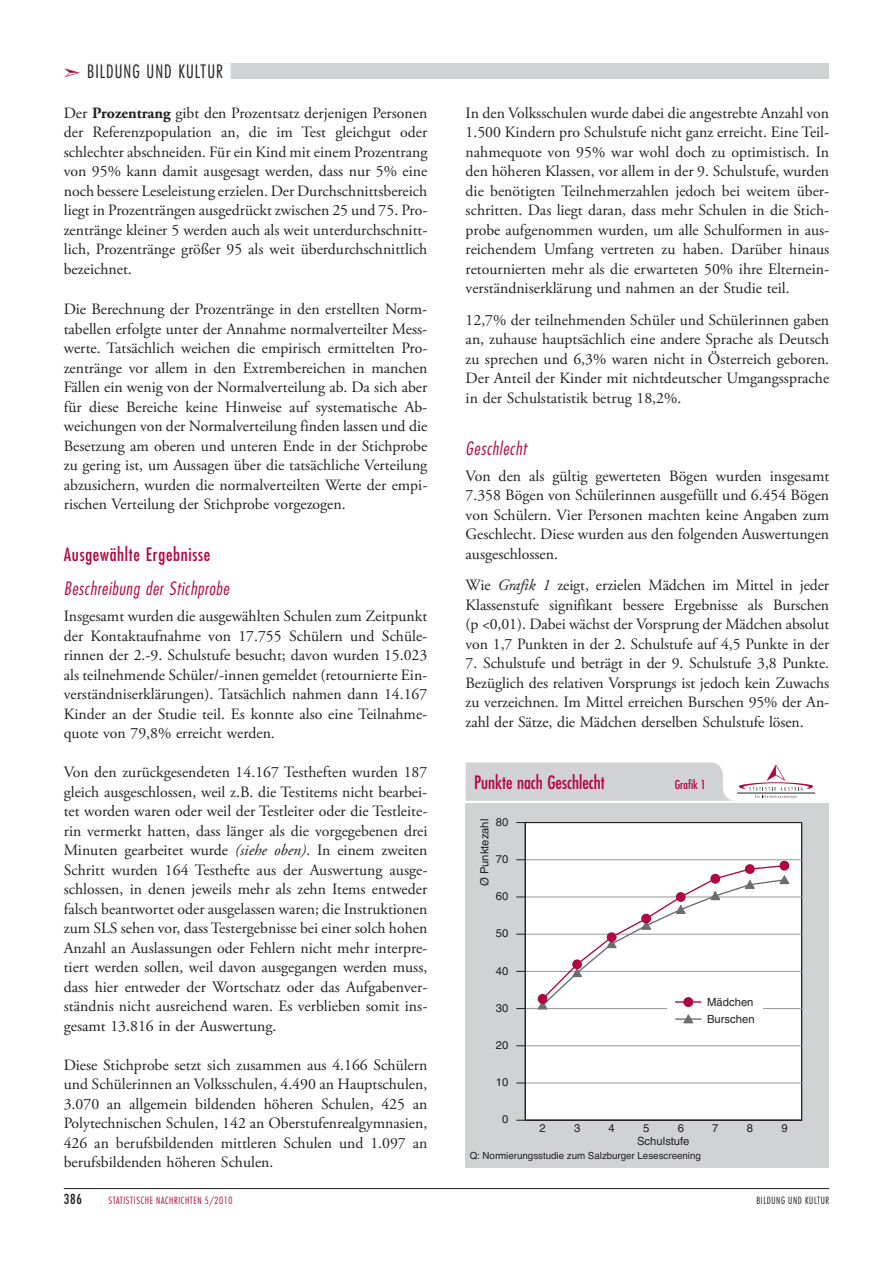
<style>
.page{position:relative;width:893px;height:1263px;background:#fff}
.page>*{position:absolute;margin:0;border:0;box-sizing:border-box;transform-origin:0 0}
.t1{font:italic 300 condensed 18px "Futura Std";letter-spacing:.04em;color:#b00540}
.t2{font:condensed 18px "Futura Std";letter-spacing:.04em;color:#b00540}
.t3{font:condensed 18px "Futura Std";color:#b00540}
.t4{font:300 condensed 18px "Futura Std";letter-spacing:.06em;color:#231f20}
.t5{font:15.75px/19.5px "Adobe Garamond Pro";color:#231f20;text-align:justify}
.t6{font:condensed 13.5px "Futura Std";color:#231f20}
.t7{font:condensed 12px "Futura Std";color:#b00540}
.t8{font:11.25px/17.1px "Helvetica";color:#231f20}
.t9{font:9.75px "Helvetica";color:#231f20}
.t10{font:300 condensed 9.75px "Futura Std";letter-spacing:.06em;color:#b00540}
.t11{font:300 condensed 9.75px "Futura Std";letter-spacing:.06em;color:#231f20}
.s1{font-weight:700}
.s2{font-style:italic}
</style>
<div class="page">
<hr style="left:64px;top:1188px;width:765px;height:1px;background:#231f20">
<div style="left:89px;top:64px;width:740px;height:15px;background:#d1d2d4"></div>
<div style="left:87px;top:63px;width:144px;height:18px;background:#fff"></div>
<div style="left:466px;top:803px;width:363px;height:364px;background:#d1d2d4"></div>
<div style="left:525px;top:822px;width:277px;height:298px;background:#fff"></div>
<hr style="left:801px;top:822px;width:1px;height:298px;background:#231f20">
<hr style="left:525px;top:822px;width:277px;height:1px;background:#231f20">
<hr style="left:525px;top:1082px;width:277px;height:1px;background:#95979a">
<hr style="left:525px;top:1045px;width:277px;height:1px;background:#95979a">
<hr style="left:525px;top:1008px;width:277px;height:1px;background:#95979a">
<hr style="left:525px;top:971px;width:277px;height:1px;background:#95979a">
<hr style="left:525px;top:934px;width:277px;height:1px;background:#95979a">
<hr style="left:525px;top:896px;width:277px;height:1px;background:#95979a">
<hr style="left:525px;top:859px;width:277px;height:1px;background:#95979a">
<hr style="left:525px;top:822px;width:1px;height:298px;background:#231f20">
<hr style="left:525px;top:1120px;width:277px;height:1px;background:#231f20">
<div style="left:780px;top:861px;width:9px;height:9px;background:#b00540;border-radius:50%"></div>
<div style="left:779px;top:861px;width:10px;height:10px;border:1px solid #b00540;border-radius:50%"></div>
<svg style="left:536px;top:864px;width:255px;height:160px"></svg>
<svg style="left:466px;top:762px;width:347px;height:39px"></svg>
<hr style="left:737px;top:793px;width:78px;height:1px;background:#231f20">
<p class="t4" style="left:87px;top:61px;width:137px">BILDUNG UND KULTUR</p>
<p class="t5" style="left:64px;top:104px;width:365px">Der <span class="s1">Prozentrang</span> gibt den Prozentsatz derjenigen Personen der Referenzpopulation an, die im Test gleichgut oder schlechter abschneiden. Für ein Kind mit einem Prozentrang von 95% kann damit ausgesagt werden, dass nur 5% eine noch bessere Leseleistung erzielen. Der Durchschnittsbereich liegt in Prozenträngen ausgedrückt zwischen 25 und 75. Pro&shy;zentränge kleiner 5 werden auch als weit unterdurchschnitt&shy;lich, Prozentränge größer 95 als weit überdurchschnittlich bezeichnet.</p>
<p class="t5" style="left:64px;top:300px;width:365px">Die Berechnung der Prozentränge in den erstellten Norm&shy;tabellen erfolgte unter der Annahme normalverteilter Mess&shy;werte. Tatsächlich weichen die empirisch ermittelten Pro&shy;zentränge vor allem in den Extrembereichen in manchen Fällen ein wenig von der Normalverteilung ab. Da sich aber für diese Bereiche keine Hinweise auf systematische Ab&shy;weichungen von der Normalverteilung finden lassen und die Besetzung am oberen und unteren Ende in der Stichprobe zu gering ist, um Aussagen über die tatsächliche Verteilung abzusichern, wurden die normalverteilten Werte der empi&shy;rischen Verteilung der Stichprobe vorgezogen.</p>
<p class="t2" style="left:64px;top:544px;width:148px">Ausgewählte Ergebnisse</p>
<p class="t1" style="left:64px;top:578px;width:167px">Beschreibung der Stichprobe</p>
<p class="t5" style="left:64px;top:607px;width:365px">Insgesamt wurden die ausgewählten Schulen zum Zeitpunkt der Kontaktaufnahme von 17.755 Schülern und Schüle&shy;rinnen der 2.-9. Schulstufe besucht; davon wurden 15.023 als teilnehmende Schüler/-innen gemeldet (retournierte Ein&shy;verständniserklärungen). Tatsächlich nahmen dann 14.167<br>Kinder an der Studie teil. Es konnte also eine Teilnahme&shy;quote von 79,8% erreicht werden.</p>
<p class="t5" style="left:64px;top:763px;width:365px">Von den zurückgesendeten 14.167 Testheften wurden 187 gleich ausgeschlossen, weil z.B. die Testitems nicht bearbei&shy;tet worden waren oder weil der Testleiter oder die Testleite&shy;rin vermerkt hatten, dass länger als die vorgegebenen drei Minuten gearbeitet wurde <span class="s2">(siehe oben)</span>. In einem zweiten Schritt wurden 164 Testhefte aus der Auswertung ausge&shy;schlossen, in denen jeweils mehr als zehn Items entweder falsch beantwortet oder ausgelassen waren; die Instruktionen zum SLS sehen vor, dass Testergebnisse bei einer solch hohen Anzahl an Auslassungen oder Fehlern nicht mehr interpre&shy;tiert werden sollen, weil davon ausgegangen werden muss, dass hier entweder der Wortschatz oder das Aufgabenver&shy;ständnis nicht ausreichend waren. Es verblieben somit ins&shy;gesamt 13.816 in der Auswertung.</p>
<p class="t5" style="left:64px;top:1055px;width:365px">Diese Stichprobe setzt sich zusammen aus 4.166 Schülern und Schülerinnen an Volksschulen, 4.490 an Hauptschulen, 3.070 an allgemein bildenden höheren Schulen, 425 an Polytechnischen Schulen, 142 an Oberstufenrealgymnasien, 426 an berufsbildenden mittleren Schulen und 1.097 an berufsbildenden höheren Schulen.</p>
<p class="t5" style="left:466px;top:103px;width:365px">In den Volksschulen wurde dabei die angestrebte Anzahl von 1.500 Kindern pro Schulstufe nicht ganz erreicht. Eine Teil&shy;nahmequote von 95% war wohl doch zu optimistisch. In den höheren Klassen, vor allem in der 9. Schulstufe, wurden die benötigten Teilnehmerzahlen jedoch bei weitem über&shy;schritten. Das liegt daran, dass mehr Schulen in die Stich&shy;probe aufgenommen wurden, um alle Schulformen in aus&shy;reichendem Umfang vertreten zu haben. Darüber hinaus retournierten mehr als die erwarteten 50% ihre Elternein&shy;verständniserklärung und nahmen an der Studie teil.</p>
<p class="t5" style="left:466px;top:310px;width:365px">12,7% der teilnehmenden Schüler und Schülerinnen gaben an, zuhause hauptsächlich eine andere Sprache als Deutsch zu sprechen und 6,3% waren nicht in Österreich geboren.<br>Der Anteil der Kinder mit nichtdeutscher Umgangssprache in der Schulstatistik betrug 18,2%.</p>
<p class="t1" style="left:466px;top:438px;width:64px">Geschlecht</p>
<p class="t5" style="left:466px;top:467px;width:365px">Von den als gültig gewerteten Bögen wurden insgesamt 7.358 Bögen von Schülerinnen ausgefüllt und 6.454 Bögen von Schülern. Vier Personen machten keine Angaben zum Geschlecht. Diese wurden aus den folgenden Auswertungen ausgeschlossen.</p>
<p class="t5" style="left:466px;top:576px;width:365px">Wie <span class="s2">Grafik 1</span> zeigt, erzielen Mädchen im Mittel in jeder Klassenstufe signifikant bessere Ergebnisse als Burschen (p &lt;0,01). Dabei wächst der Vorsprung der Mädchen absolut von 1,7 Punkten in der 2. Schulstufe auf 4,5 Punkte in der</p>
<p class="t5" style="left:466px;top:654px;width:365px">7. Schulstufe und beträgt in der 9. Schulstufe 3,8 Punkte.<br>Bezüglich des relativen Vorsprungs ist jedoch kein Zuwachs zu verzeichnen. Im Mittel erreichen Burschen 95% der An&shy;zahl der Sätze, die Mädchen derselben Schulstufe lösen.</p>
<p class="t3" style="left:474px;top:771px;width:132px">Punkte nach Geschlecht</p>
<p class="t7" style="left:675px;top:777px;width:33px">Grafik 1</p>
<p class="t8" style="left:496px;top:813px;width:14px">80</p>
<p class="t8" style="left:476px;top:886px;width:69px;rotate:-90deg">Ø Punktezahl</p>
<p class="t8" style="left:496px;top:850px;width:14px">70</p>
<p class="t8" style="left:496px;top:887px;width:14px">60</p>
<p class="t8" style="left:496px;top:925px;width:14px">50</p>
<p class="t8" style="left:496px;top:962px;width:14px">40</p>
<p class="t8" style="left:496px;top:999px;width:14px">30</p>
<p class="t8" style="left:496px;top:1036px;width:14px">20</p>
<p class="t8" style="left:496px;top:1073px;width:14px">10</p>
<p class="t8" style="left:502px;top:1111px;width:8px">0</p>
<p class="t8" style="left:707px;top:993px;width:49px">Mädchen<br>Burschen</p>
<p class="t8" style="left:540px;top:1119px;width:8px">2</p>
<p class="t8" style="left:574px;top:1119px;width:8px">3</p>
<p class="t8" style="left:609px;top:1119px;width:8px">4</p>
<p class="t8" style="left:643px;top:1119px;width:8px">5</p>
<p class="t8" style="left:678px;top:1119px;width:8px">6</p>
<p class="t8" style="left:712px;top:1119px;width:8px">7</p>
<p class="t8" style="left:747px;top:1119px;width:8px">8</p>
<p class="t8" style="left:781px;top:1119px;width:8px">9</p>
<p class="t8" style="left:637px;top:1132px;width:54px">Schulstufe</p>
<p class="t9" style="left:470px;top:1150px;width:233px">Q: Normierungsstudie zum Salzburger Lesescreening</p>
<p class="t6" style="left:64px;top:1191px;width:20px">386</p>
<p class="t10" style="left:108px;top:1195px;width:126px">STATISTISCHE NACHRICHTEN 5/2010</p>
<p class="t11" style="left:756px;top:1195px;width:74px">BILDUNG UND KULTUR</p>
</div>
